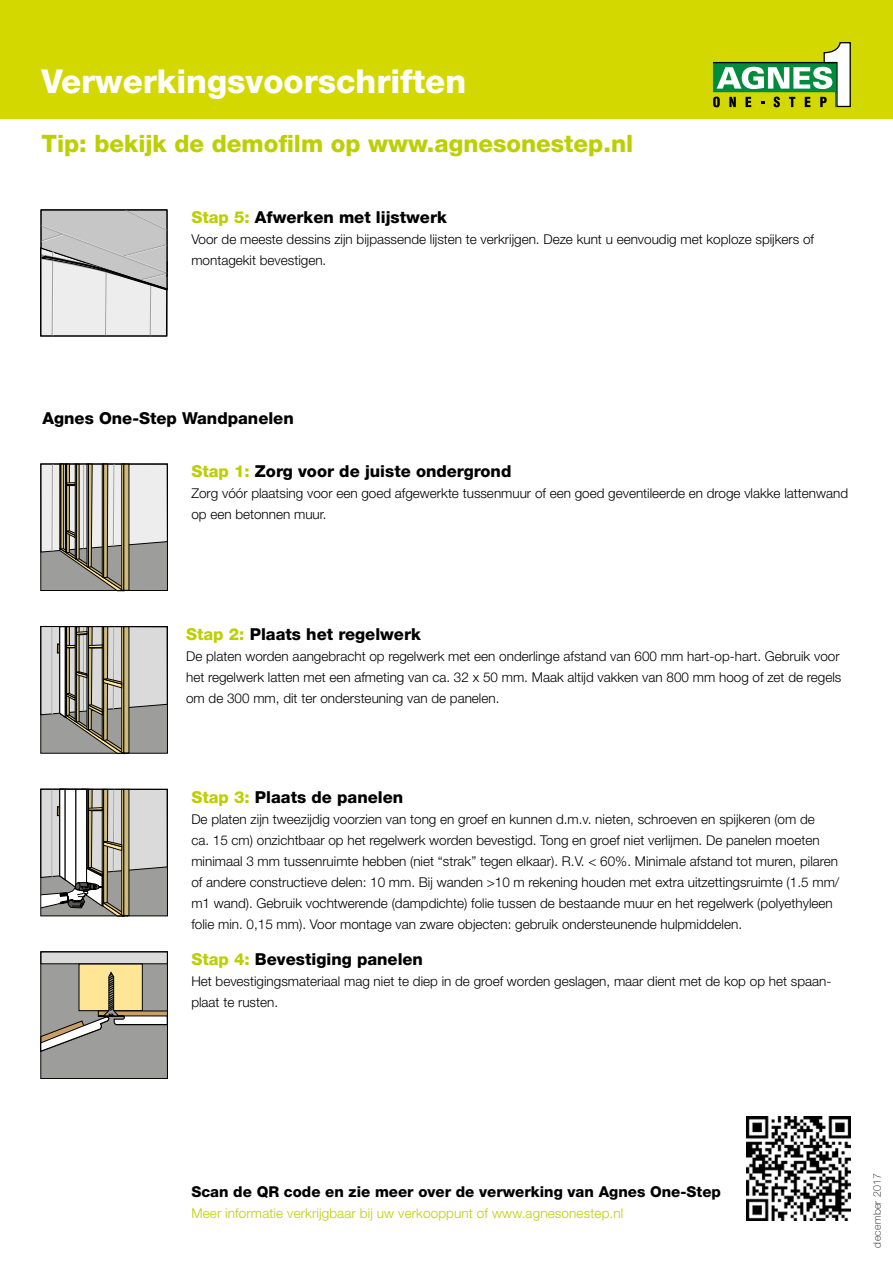
<style>
.page{position:relative;width:893px;height:1263px;background:#fff}
.page>*{position:absolute;margin:0;border:0;box-sizing:border-box;transform-origin:0 0}
.t1{font:800 33px "Helvetica Neue LT Std";color:#fff}
.t2{font:800 24px "Helvetica Neue LT Std";color:#bccf00}
.t3{font:800 16.5px "Helvetica Neue LT Std";color:#000}
.t4{font:800 15px "Helvetica Neue LT Std";color:#000}
.t5{font:300 13.5px/21px "Helvetica Neue LT Std";color:#000}
.t6{font:300 13.5px "Helvetica Neue LT Std";letter-spacing:.01em;color:#bccf00}
.t7{font:100 10.5px "Helvetica Neue LT Std";letter-spacing:.03em;color:#000}
.s1{color:#bccf00}
</style>
<div class="page">
<svg style="left:40px;top:210px;width:128px;height:127px;background:#cecece"></svg>
<div style="left:41px;top:210px;width:126px;height:126px;border:1px solid #000"></div>
<svg style="left:42px;top:628px;width:124px;height:124px;background:#a9a79f"></svg>
<div style="left:40px;top:626px;width:128px;height:128px;border:1px solid #000"></div>
<svg style="left:42px;top:791px;width:124px;height:123px"></svg>
<div style="left:40px;top:789px;width:128px;height:127px;border:1px solid #000"></div>
<svg style="left:42px;top:465px;width:124px;height:124px;background:#b2b0a9"></svg>
<div style="left:124px;top:464px;width:5px;height:126px;background:#cfbb7c"></div>
<div style="left:40px;top:463px;width:128px;height:128px;border:1px solid #000"></div>
<div style="left:41px;top:952px;width:126px;height:126px;background:#9d9d9c"></div>
<div style="left:41px;top:952px;width:126px;height:12px;background:#dadada"></div>
<div style="left:41px;top:951px;width:127px;height:13px;border:1px solid #000"></div>
<div style="left:79px;top:964px;width:64px;height:47px;background:#ffe596"></div>
<svg style="left:42px;top:972px;width:124px;height:80px"></svg>
<div style="left:40px;top:951px;width:128px;height:128px;border:1px solid #000"></div>
<div style="left:0;top:0;width:893px;height:119px;background:#d3d800"></div>
<svg style="left:713px;top:42px;width:138px;height:65px"></svg>
<hr style="left:835px;top:63px;width:1px;height:44px;background:#008c3c">
<hr style="left:713px;top:62px;width:124px;height:1px;background:#000">
<img style="left:746px;top:1116px;width:104px;height:104px">
<h1 class="t1" style="left:41px;top:62px;width:426px">Verwerkingsvoorschriften</h1>
<h2 class="t2" style="left:41px;top:129px;width:593px">Tip: bekijk de demofilm op www.agnesonestep.nl</h2>
<p class="t3" style="left:191px;top:208px;width:257px"><span class="s1">Stap 5:</span> Afwerken met lijstwerk</p>
<p class="t5" style="left:191px;top:229px;width:624px">Voor de meeste dessins zijn bijpassende lijsten te verkrijgen. Deze kunt u eenvoudig met koploze spijkers of montagekit bevestigen.</p>
<p class="t3" style="left:43px;top:409px;width:253px">Agnes One-Step Wandpanelen</p>
<p class="t3" style="left:191px;top:461px;width:322px"><span class="s1">Stap 1:</span> Zorg voor de juiste ondergrond</p>
<p class="t5" style="left:191px;top:483px;width:658px">Zorg vóór plaatsing voor een goed afgewerkte tussenmuur of een goed geventileerde en droge vlakke lattenwand op een betonnen muur.</p>
<p class="t3" style="left:186px;top:624px;width:236px"><span class="s1">Stap 2:</span> Plaats het regelwerk</p>
<p class="t5" style="left:186px;top:645px;width:657px">De platen worden aangebracht op regelwerk met een onderlinge afstand van 600 mm hart-op-hart. Gebruik voor het regelwerk latten met een afmeting van ca. 32 x 50 mm. Maak altijd vakken van 800 mm hoog of zet de regels om de 300 mm, dit ter ondersteuning van de panelen.</p>
<p class="t3" style="left:191px;top:787px;width:213px"><span class="s1">Stap 3:</span> Plaats de panelen</p>
<p class="t5" style="left:191px;top:808px;width:650px">De platen zijn tweezijdig voorzien van tong en groef en kunnen d.m.v. nieten, schroeven en spijkeren (om de<br>ca. 15 cm) onzichtbaar op het regelwerk worden bevestigd. Tong en groef niet verlijmen. De panelen moeten minimaal 3 mm tussenruimte hebben (niet “strak” tegen elkaar). R.V. &lt; 60%. Minimale afstand tot muren, pilaren of andere constructieve delen: 10 mm. Bij wanden &gt;10 m rekening houden met extra uitzettingsruimte (1.5 mm/ m1 wand). Gebruik vochtwerende (dampdichte) folie tussen de bestaande muur en het regelwerk (polyethyleen folie min. 0,15 mm). Voor montage van zware objecten: gebruik ondersteunende hulpmiddelen.</p>
<p class="t3" style="left:191px;top:949px;width:233px"><span class="s1">Stap 4:</span> Bevestiging panelen</p>
<p class="t5" style="left:191px;top:971px;width:641px">Het bevestigingsmateriaal mag niet te diep in de groef worden geslagen, maar dient met de kop op het spaan&shy;plaat te rusten.</p>
<p class="t4" style="left:191px;top:1183px;width:531px">Scan de QR code en zie meer over de verwerking van Agnes One-Step</p>
<p class="t6" style="left:191px;top:1205px;width:433px">Meer informatie verkrijgbaar bij uw verkooppunt of www.agnesonestep.nl</p>
<p class="t7" style="left:871px;top:1247px;width:76px;rotate:-90deg">december 2017</p>
</div>
